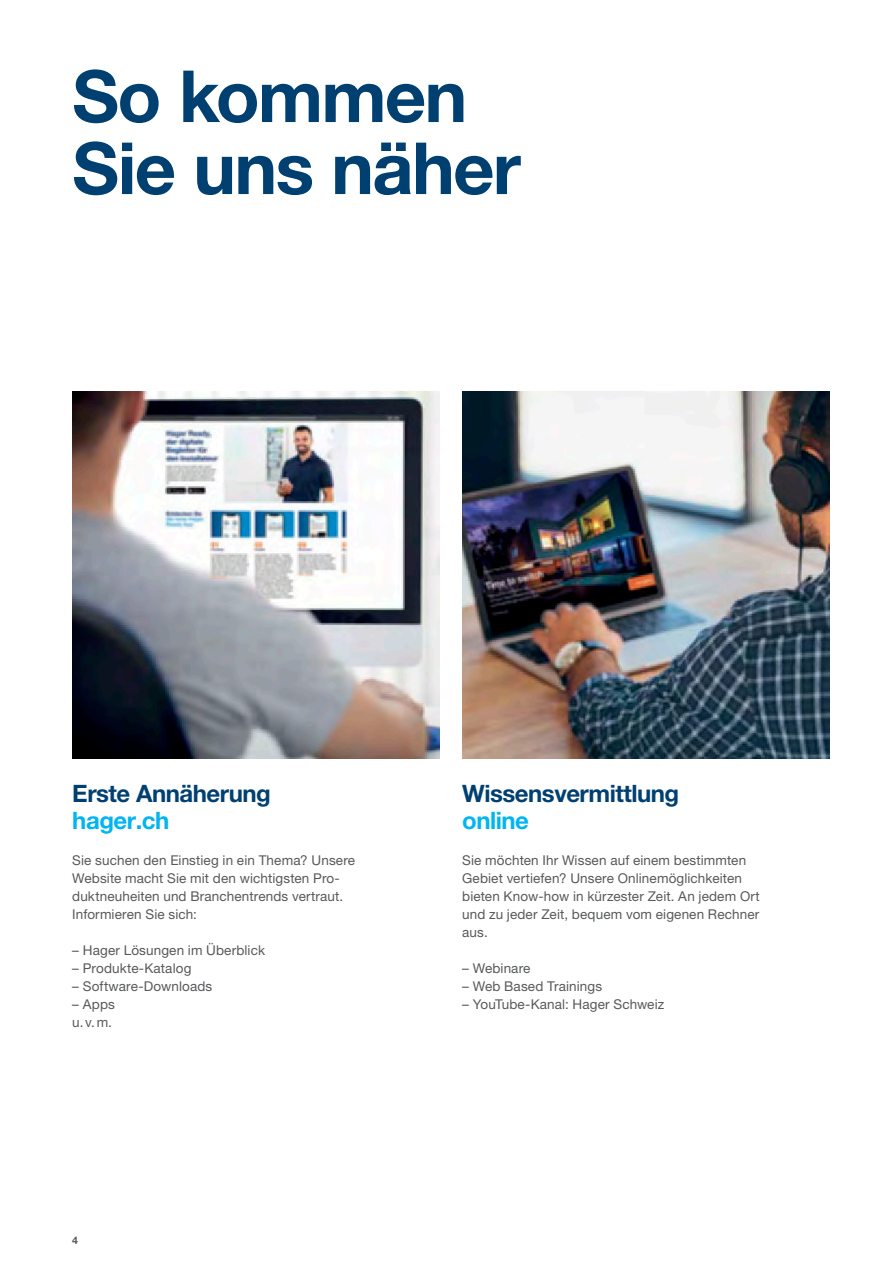
<style>
.page{position:relative;width:893px;height:1263px;background:#fff}
.page>*{position:absolute;margin:0;border:0;box-sizing:border-box;transform-origin:0 0}
.t1{font:700 72px/72px "Helvetica Neue LTW1 G";letter-spacing:-.025em;color:#004071}
.t2{font:700 24px "Helvetica Neue LTW1 G";letter-spacing:-.02em;color:#004071}
.t3{font:700 24px "Helvetica Neue LTW1 G";letter-spacing:-.02em;color:#00b5f1}
.t4{font:13.5px/18px "Helvetica Neue LTW1 G";letter-spacing:.01em;color:#57595b}
.t5{font:700 10.5px "Helvetica Neue LTW1 G";color:#57595b}
</style>
<div class="page">
<img style="left:462px;top:391px;width:367px;height:367px">
<img style="left:72px;top:391px;width:367px;height:367px">
<h1 class="t1" style="left:72px;top:60px;width:450px">So kommen<br>Sie uns näher</h1>
<h2 class="t2" style="left:72px;top:778px;width:200px">Erste Annäherung</h2>
<h2 class="t3" style="left:72px;top:805px;width:99px">hager.ch</h2>
<p class="t4" style="left:72px;top:851px;width:284px">Sie suchen den Einstieg in ein Thema? Unsere Website macht Sie mit den wichtigsten Pro&shy;duktneuheiten und Branchentrends vertraut.<br>Informieren Sie sich:</p>
<p class="t4" style="left:72px;top:941px;width:194px">– Hager Lösungen im Überblick</p>
<p class="t4" style="left:72px;top:959px;width:121px">– Produkte-Katalog</p>
<p class="t4" style="left:72px;top:977px;width:142px">– Software-Downloads</p>
<p class="t4" style="left:72px;top:995px;width:44px">– Apps u.v.m.</p>
<p class="t5" style="left:72px;top:1233px;width:7px">4</p>
<h2 class="t2" style="left:462px;top:778px;width:219px">Wissensvermittlung</h2>
<h2 class="t3" style="left:462px;top:805px;width:68px">online</h2>
<p class="t4" style="left:462px;top:851px;width:299px">Sie möchten Ihr Wissen auf einem bestimmten Gebiet vertiefen? Unsere Onlinemöglichkeiten bieten Know-how in kürzester Zeit. An jedem Ort und zu jeder Zeit, bequem vom eigenen Rechner aus.</p>
<p class="t4" style="left:462px;top:959px;width:70px">– Webinare</p>
<p class="t4" style="left:462px;top:977px;width:141px">– Web Based Trainings</p>
<p class="t4" style="left:462px;top:995px;width:204px">– YouTube-Kanal: Hager Schweiz</p>
</div>
